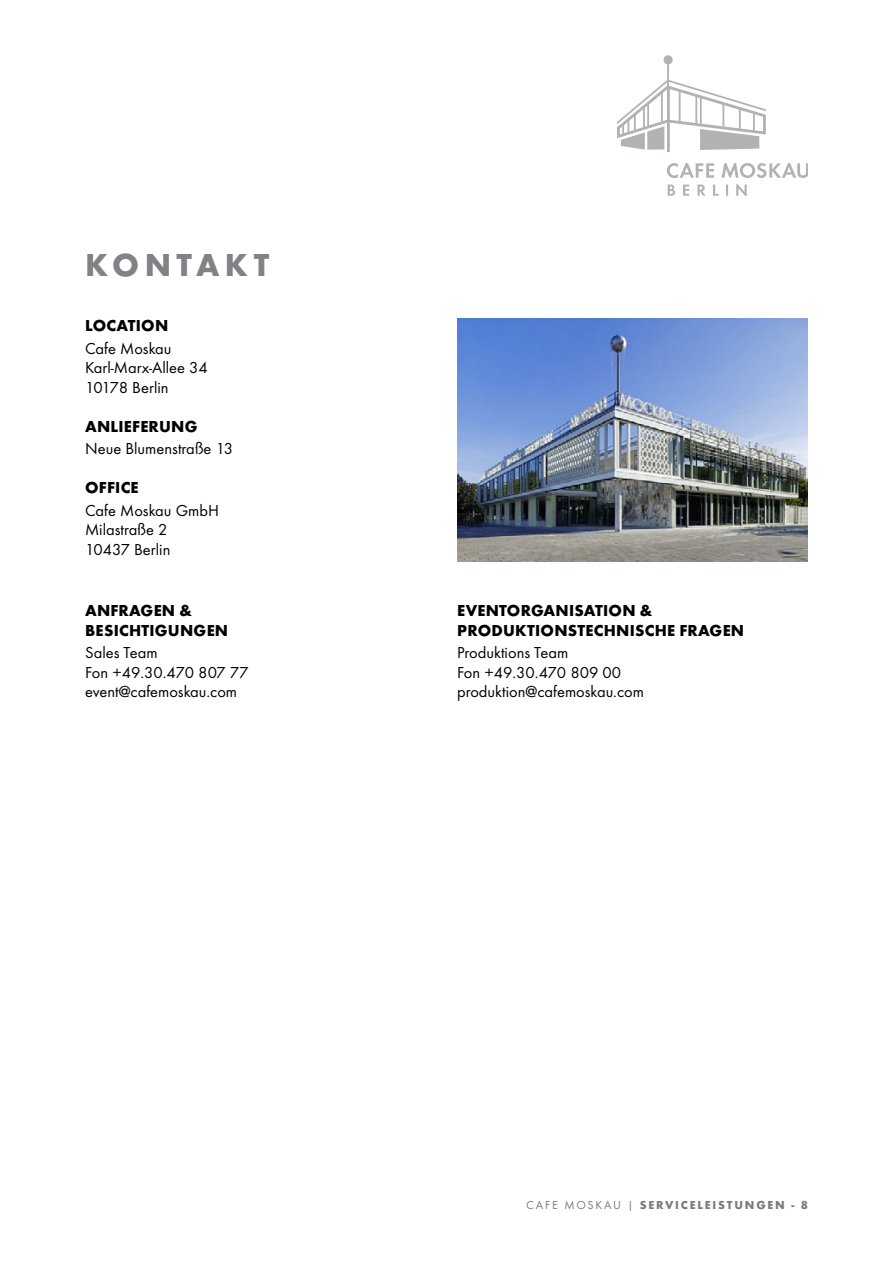
<style>
.page{position:relative;width:893px;height:1263px;background:#fff}
.page>*{position:absolute;margin:0;border:0;box-sizing:border-box;transform-origin:0 0}
.t1{font:700 33px "Function Pro";letter-spacing:.14em;color:#808285}
.t2{font:16.5px/19.5px "Function Pro";color:#000}
.t3{font:700 16.5px/19.5px "Function Pro";letter-spacing:.01em;color:#000}
.t4{font:700 12px "Function Pro";letter-spacing:.15em;color:#797a7d}
.t5{font:12px "Function Pro";color:#797a7d}
.s1{font-weight:400}
</style>
<div class="page">
<img style="left:457px;top:319px;width:351px;height:242px">
<svg style="left:667px;top:163px;width:141px;height:15px"></svg>
<svg style="left:668px;top:184px;width:79px;height:11px"></svg>
<hr style="left:667px;top:62px;width:2px;height:27px;background:#b1b3b3">
<div style="left:663px;top:55px;width:10px;height:9px;background:#b1b3b3;border-radius:50%"></div>
<hr style="left:667px;top:88px;width:3px;height:64px;background:#b1b3b3">
<svg style="left:617px;top:80px;width:149px;height:70px"></svg>
<h1 class="t1" style="left:85px;top:245px;width:186px">KONTAKT</h1>
<p class="t3" style="left:85px;top:316px;width:31px">LOCATI</p>
<p class="t3" style="left:141px;top:316px;width:26px">ON</p>
<p class="t2" style="left:85px;top:339px;width:124px">Cafe Moskau<br>Karl-Marx-Allee 34<br>10178 Berlin</p>
<p class="t3" style="left:85px;top:416px;width:12px">ANLIEFERUNG</p>
<p class="t2" style="left:85px;top:439px;width:150px">Neue Blumenstraße 13</p>
<p class="t3" style="left:85px;top:478px;width:23px">OFFICE</p>
<p class="t2" style="left:85px;top:501px;width:133px">Cafe Moskau GmbH<br>Milastraße 2<br>10437 Berlin</p>
<p class="t3" style="left:85px;top:601px;width:12px">ANFRAGE</p>
<p class="t3" style="left:162px;top:601px;width:31px">N &amp;</p>
<p class="t3" style="left:85px;top:620px;width:40px">BESICHTIGUNG</p>
<p class="t3" style="left:207px;top:620px;width:23px">EN</p>
<p class="t2" style="left:85px;top:643px;width:165px">Sales Team<br>Fon +49.30.470 807 77 event@cafemoskau.com</p>
<p class="t3" style="left:457px;top:601px;width:234px">EVENTORGANISATION &amp;<br>PRODUKTIONSTECHNISCHE FRAGE</p>
<p class="t3" style="left:731px;top:620px;width:15px">N</p>
<p class="t2" style="left:457px;top:643px;width:188px">Produktions Team<br>Fon +49.30.470 809 00 produktion@cafemoskau.com</p>
<p class="t5" style="left:526px;top:1198px;width:71px">cafe moskau</p>
<p class="t4" style="left:627px;top:1198px;width:182px"><span class="s1">|</span> SERVICELEISTUNGEN - 8</p>
</div>
